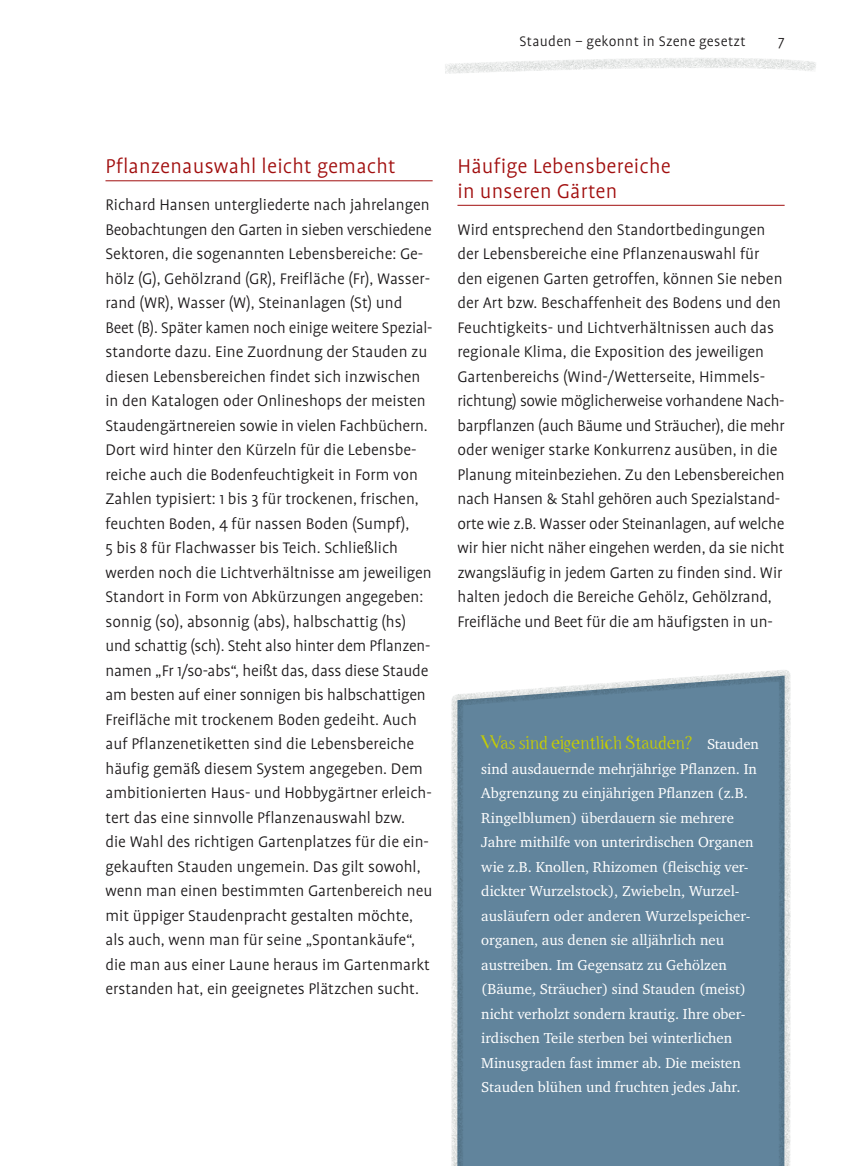
<style>
.page{position:relative;width:844px;height:1166px;background:#fff}
.page>*{position:absolute;margin:0;border:0;box-sizing:border-box;transform-origin:0 0}
.t1{font:300 22.75px/24.5px "UV Profile";letter-spacing:.01em;color:#a10e0e}
.t2{font:19.25px "Freeride";letter-spacing:-.01em;color:#c7ce00}
.t3{font:300 17.5px/24.5px "UV Profile";color:#1b1819}
.t4{font:300 15.75px "UV Profile";letter-spacing:.02em;color:#1b1819}
.t5{font:14.88px/24.5px "UV Charter";color:#fff}
.s1{font-family:"UV Charter";font-size:14.88px;color:#fff}
</style>
<div class="page">
<svg style="left:445px;top:58px;width:371px;height:16px"></svg>
<hr style="left:105px;top:180px;width:327px;height:1px;background:#a10e0e">
<hr style="left:457px;top:205px;width:327px;height:1px;background:#a10e0e">
<svg style="left:451px;top:670px;width:340px;height:496px;background:#6a8ba1"></svg>
<p class="t4" style="left:519px;top:34px;width:228px">Stauden – gekonnt in Szene gesetzt</p>
<p class="t4" style="left:778px;top:34px;width:8px">7</p>
<h1 class="t1" style="left:105px;top:154px;width:291px">Pflanzenauswahl leicht gemacht</h1>
<p class="t3" style="left:105px;top:193px;width:328px">Richard Hansen untergliederte nach jahrelangen Beobachtungen den Garten in sieben verschiedene Sektoren, die sogenannten Lebensbereiche: Ge&shy;hölz (G), Gehölzrand (GR), Freifläche (Fr), Wasser&shy;rand (WR), Wasser (W), Steinanlagen (St) und Beet (B). Später kamen noch einige weitere Spezial&shy;standorte dazu. Eine Zuordnung der Stauden zu diesen Lebensbereichen findet sich inzwischen in den Katalogen oder Onlineshops der meisten Staudengärtnereien sowie in vielen Fachbüchern.<br>Dort wird hinter den Kürzeln für die Lebensbe&shy;reiche auch die Bodenfeuchtigkeit in Form von Zahlen typisiert: 1 bis 3 für trockenen, frischen, feuchten Boden, 4 für nassen Boden (Sumpf),<br>5 bis 8 für Flachwasser bis Teich. Schließlich werden noch die Lichtverhältnisse am jeweiligen Standort in Form von Abkürzungen angegeben: sonnig (so), absonnig (abs), halbschattig (hs) und schattig (sch). Steht also hinter dem Pflanzen&shy;namen „Fr 1/so-abs“, heißt das, dass diese Staude am besten auf einer sonnigen bis halbschattigen Freifläche mit trockenem Boden gedeiht. Auch auf Pflanzenetiketten sind die Lebensbereiche häufig gemäß diesem System angegeben. Dem ambitionierten Haus- und Hobbygärtner erleich&shy;tert das eine sinnvolle Pflanzenauswahl bzw.<br>die Wahl des richtigen Gartenplatzes für die ein&shy;gekauften Stauden ungemein. Das gilt sowohl, wenn man einen bestimmten Gartenbereich neu mit üppiger Staudenpracht gestalten möchte, als auch, wenn man für seine „Spontankäufe“, die man aus einer Laune heraus im Gartenmarkt erstanden hat, ein geeignetes Plätzchen sucht.</p>
<h1 class="t1" style="left:457px;top:154px;width:215px">Häufige Lebensbereiche in unseren Gärten</h1>
<p class="t3" style="left:457px;top:217px;width:328px">Wird entsprechend den Standortbedingungen der Lebensbereiche eine Pflanzenauswahl für den eigenen Garten getroffen, können Sie neben der Art bzw. Beschaffenheit des Bodens und den Feuchtigkeits- und Lichtverhältnissen auch das regionale Klima, die Exposition des jeweiligen Gartenbereichs (Wind-/Wetterseite, Himmels&shy;richtung) sowie möglicherweise vorhandene Nach&shy;barpflanzen (auch Bäume und Sträucher), die mehr oder weniger starke Konkurrenz ausüben, in die Planung miteinbeziehen. Zu den Lebensbereichen nach Hansen &amp; Stahl gehören auch Spezialstand&shy;orte wie z.B. Wasser oder Steinanlagen, auf welche wir hier nicht näher eingehen werden, da sie nicht zwangsläufig in jedem Garten zu finden sind. Wir halten jedoch die Bereiche Gehölz, Gehölzrand, Freifläche und Beet für die am häufigsten in un-</p>
<p class="t2" style="left:481px;top:731px;width:279px">Was sind eigentlich Stauden? <span class="s1">Stauden</span></p>
<p class="t5" style="left:481px;top:756px;width:277px">sind ausdauernde mehrjährige Pflanzen. In Abgrenzung zu einjährigen Pflanzen (z.B.<br>Ringelblumen) überdauern sie mehrere Jahre mithilfe von unterirdischen Organen wie z.B. Knollen, Rhizomen (fleischig ver&shy;dickter Wurzelstock), Zwiebeln, Wurzel&shy;ausläufern oder anderen Wurzelspeicher&shy;organen, aus denen sie alljährlich neu austreiben. Im Gegensatz zu Gehölzen (Bäume, Sträucher) sind Stauden (meist) nicht verholzt sondern krautig. Ihre ober&shy;irdischen Teile sterben bei winterlichen Minusgraden fast immer ab. Die meisten Stauden blühen und fruchten jedes Jahr.</p>
</div>
